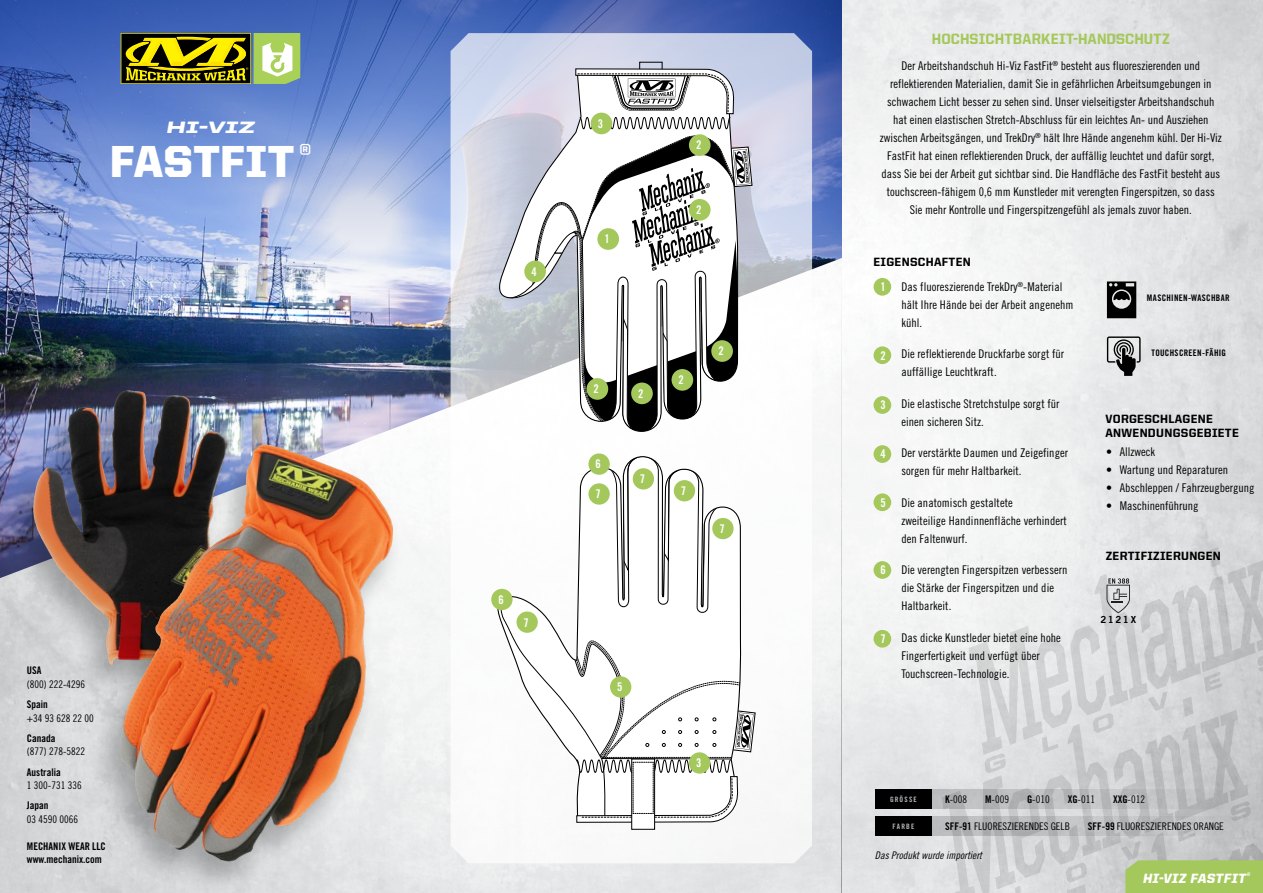
<style>
.page{position:relative;width:1263px;height:893px;background:#fff}
.page>*{position:absolute;margin:0;border:0;box-sizing:border-box;transform-origin:0 0}
.t1{font:900 45px "United Sans Reg";letter-spacing:.01em;color:#fff}
.t2{font:900 16.5px "United Italic Ext";color:#fff}
.t3{font:800 15px "United Sans Reg";letter-spacing:.015em;color:#a4c859;scale:.95 1}
.t4{font:900 13.5px "United Italic Reg";letter-spacing:.025em;color:#fff}
.t5{font:12px/18px "Trade Gothic LT Cond Eighteen";color:#000}
.t6{font:800 12px/14.4px "United Sans Reg";letter-spacing:.025em;color:#000}
.t7{font:12px "Trade Gothic LT Bold Cond Twenty";color:#fff}
.t8{font:10.5px "Trade Gothic LT Cond Eighteen";color:#000}
.t9{font:10.5px/13.5px "Trade Gothic LT Bold Cond Twenty";color:#000}
.t10{font:10.5px "Trade Gothic LT Cond Eighteen Obl";color:#000}
.t11{font:9.75px "Trade Gothic LT Bold Two";letter-spacing:.165em;color:#000}
.t12{font:9px "Trade Gothic LT Bold Cond Twenty";letter-spacing:.04em;color:#000}
.t13{font:7.35px "Trade Gothic LT Bold Cond Twenty";letter-spacing:.155em;color:#fff}
.s1{font-family:"Trade Gothic LT Bold Cond Twenty"}
</style>
<div class="page">
<img style="left:0;top:0;width:842px;height:258px">
<img style="left:0;top:258px;width:842px;height:635px">
<div style="left:0;top:385px;width:238px;height:317px;background:#000;opacity:.28"></div>
<img style="left:112px;top:390px;width:17px;height:50px">
<div style="left:86px;top:440px;width:319px;height:453px;background:#000;opacity:.28"></div>
<img style="left:177px;top:444px;width:85px;height:129px">
<svg style="left:121px;top:33px;width:179px;height:51px;background:#888a25"></svg>
<img style="left:842px;top:0;width:421px;height:893px">
<svg style="left:969px;top:547px;width:294px;height:208px;background:#dadbdc"></svg>
<svg style="left:942px;top:697px;width:306px;height:196px;background:#d2d4d5"></svg>
<svg style="left:1015px;top:801px;width:248px;height:92px;background:#bfc9ad"></svg>
<svg style="left:451px;top:33px;width:361px;height:830px"></svg>
<svg style="left:496px;top:449px;width:245px;height:380px"></svg>
<div style="left:632px;top:759px;width:23px;height:70px;background:#fff"></div>
<div style="left:631px;top:759px;width:24px;height:70px;border:1px solid #000"></div>
<svg style="left:497px;top:457px;width:259px;height:366px"></svg>
<div style="left:689px;top:752px;width:21px;height:22px;background:#a4c85b;border-radius:50%"></div>
<div style="left:610px;top:676px;width:21px;height:22px;background:#a4c85b;border-radius:50%"></div>
<div style="left:588px;top:453px;width:22px;height:22px;background:#a4c85b;border-radius:50%"></div>
<div style="left:491px;top:589px;width:22px;height:21px;background:#a4c85b;border-radius:50%"></div>
<div style="left:588px;top:483px;width:22px;height:22px;background:#a4c85b;border-radius:50%"></div>
<div style="left:633px;top:468px;width:21px;height:21px;background:#a4c85b;border-radius:50%"></div>
<div style="left:674px;top:480px;width:21px;height:21px;background:#a4c85b;border-radius:50%"></div>
<div style="left:712px;top:518px;width:22px;height:21px;background:#a4c85b;border-radius:50%"></div>
<div style="left:516px;top:611px;width:22px;height:22px;background:#a4c85b;border-radius:50%"></div>
<svg style="left:498px;top:58px;width:241px;height:380px;background:#cacfe2"></svg>
<svg style="left:499px;top:69px;width:254px;height:369px"></svg>
<div style="left:591px;top:113px;width:21px;height:21px;background:#a4c85b;border-radius:50%"></div>
<div style="left:689px;top:199px;width:21px;height:22px;background:#a4c85b;border-radius:50%"></div>
<div style="left:689px;top:134px;width:21px;height:22px;background:#a4c85b;border-radius:50%"></div>
<div style="left:524px;top:261px;width:22px;height:21px;background:#a4c85b;border-radius:50%"></div>
<div style="left:586px;top:378px;width:22px;height:22px;background:#a4c85b;border-radius:50%"></div>
<div style="left:631px;top:383px;width:22px;height:21px;background:#a4c85b;border-radius:50%"></div>
<div style="left:671px;top:369px;width:22px;height:22px;background:#a4c85b;border-radius:50%"></div>
<div style="left:711px;top:340px;width:22px;height:22px;background:#a4c85b;border-radius:50%"></div>
<div style="left:597px;top:228px;width:22px;height:22px;background:#a4c85b;border-radius:50%"></div>
<div style="left:873px;top:396px;width:18px;height:18px;background:#a4c85b;border-radius:50%"></div>
<div style="left:873px;top:445px;width:18px;height:18px;background:#a4c85b;border-radius:50%"></div>
<div style="left:873px;top:346px;width:18px;height:18px;background:#a4c85b;border-radius:50%"></div>
<div style="left:873px;top:278px;width:18px;height:18px;background:#a4c85b;border-radius:50%"></div>
<div style="left:873px;top:493px;width:18px;height:18px;background:#a4c85b;border-radius:50%"></div>
<div style="left:873px;top:561px;width:18px;height:18px;background:#a4c85b;border-radius:50%"></div>
<div style="left:873px;top:630px;width:18px;height:18px;background:#a4c85b;border-radius:50%"></div>
<svg style="left:1107px;top:281px;width:29px;height:37px"></svg>
<svg style="left:931px;top:789px;width:318px;height:20px;background:#b7b9bb"></svg>
<svg style="left:931px;top:816px;width:318px;height:20px;background:#b7b9bb"></svg>
<div style="left:875px;top:789px;width:56px;height:20px;background:#000"></div>
<div style="left:875px;top:816px;width:56px;height:20px;background:#000"></div>
<svg style="left:1107px;top:336px;width:33px;height:40px"></svg>
<svg style="left:1106px;top:578px;width:24px;height:35px"></svg>
<h2 class="t2" style="left:166px;top:117px;width:90px">HI-VIZ</h2>
<h1 class="t1" style="left:110px;top:137px;width:203px">FASTFIT <sup>®</sup></h1>
<p class="t9" style="left:27px;top:664px;width:16px">USA</p>
<p class="t8" style="left:27px;top:678px;width:60px">(800) 222-4296</p>
<p class="t9" style="left:27px;top:697px;width:22px">Spain</p>
<p class="t8" style="left:27px;top:712px;width:68px">+34 93 628 22 00</p>
<p class="t9" style="left:27px;top:731px;width:30px">Canada</p>
<p class="t8" style="left:27px;top:745px;width:60px">(877) 278-5822</p>
<p class="t9" style="left:27px;top:765px;width:35px">Australia</p>
<p class="t8" style="left:27px;top:779px;width:56px">1 300-731 336</p>
<p class="t9" style="left:27px;top:799px;width:23px">Japan</p>
<p class="t8" style="left:27px;top:813px;width:53px">03 4590 0066</p>
<p class="t9" style="left:27px;top:839px;width:80px">MECHANIX WEAR LLC www.mechanix.com</p>
<p class="t7" style="left:531px;top:264px;width:7px">4</p>
<p class="t7" style="left:498px;top:592px;width:7px">6</p>
<p class="t7" style="left:524px;top:615px;width:7px">7</p>
<p class="t7" style="left:598px;top:116px;width:7px">3</p>
<p class="t7" style="left:604px;top:232px;width:7px">1</p>
<p class="t7" style="left:696px;top:138px;width:7px">2</p>
<p class="t7" style="left:696px;top:203px;width:7px">2</p>
<p class="t7" style="left:594px;top:382px;width:7px">2</p>
<p class="t7" style="left:595px;top:457px;width:7px">6</p>
<p class="t7" style="left:595px;top:487px;width:7px">7</p>
<p class="t7" style="left:638px;top:386px;width:7px">2</p>
<p class="t7" style="left:640px;top:472px;width:7px">7</p>
<p class="t7" style="left:679px;top:373px;width:7px">2</p>
<p class="t7" style="left:718px;top:344px;width:7px">2</p>
<p class="t7" style="left:681px;top:483px;width:7px">7</p>
<p class="t7" style="left:719px;top:521px;width:7px">7</p>
<p class="t7" style="left:617px;top:680px;width:7px">5</p>
<p class="t7" style="left:696px;top:756px;width:7px">3</p>
<p class="t3" style="left:932px;top:31px;width:252px">HOCHSICHTBARKEIT-HANDSCHUTZ</p>
<p class="t5" style="left:880px;top:56px;width:343px;text-align:center">Der Arbeitshandschuh Hi-Viz FastFit<sup>®</sup> besteht aus fluoreszierenden und reflektierenden Materialien, damit Sie in gefährlichen Arbeitsumgebungen in schwachem Licht besser zu sehen sind. Unser vielseitigster Arbeitshandschuh hat einen elastischen Stretch-Abschluss für ein leichtes An- und Ausziehen zwischen Arbeitsgängen, und TrekDry<sup>®</sup> hält Ihre Hände angenehm kühl. Der Hi-Viz FastFit hat einen reflektierenden Druck, der auffällig leuchtet und dafür sorgt, dass Sie bei der Arbeit gut sichtbar sind. Die Handfläche des FastFit besteht aus touchscreen-fähigem 0,6 mm Kunstleder mit verengten Fingerspitzen, so dass Sie mehr Kontrolle und Fingerspitzengefühl als jemals zuvor haben.</p>
<p class="t6" style="left:873px;top:255px;width:99px">EIGENSCHAFTEN</p>
<p class="t7" style="left:880px;top:280px;width:7px">1</p>
<p class="t7" style="left:880px;top:348px;width:7px">2</p>
<p class="t7" style="left:880px;top:398px;width:7px">3</p>
<p class="t7" style="left:880px;top:447px;width:7px">4</p>
<p class="t7" style="left:880px;top:495px;width:7px">5</p>
<p class="t7" style="left:880px;top:563px;width:7px">6</p>
<p class="t7" style="left:880px;top:631px;width:7px">7</p>
<p class="t5" style="left:901px;top:277px;width:174px">Das fluoreszierende TrekDry<sup>®</sup>-Material hält Ihre Hände bei der Arbeit angenehm kühl.</p>
<p class="t5" style="left:901px;top:345px;width:164px">Die reflektierende Druckfarbe sorgt für auffällige Leuchtkraft.</p>
<p class="t5" style="left:901px;top:394px;width:160px">Die elastische Stretchstulpe sorgt für einen sicheren Sitz.</p>
<p class="t5" style="left:901px;top:444px;width:168px">Der verstärkte Daumen und Zeigefinger sorgen für mehr Haltbarkeit.</p>
<p class="t5" style="left:901px;top:493px;width:167px">Die anatomisch gestaltete<br>zweiteilige Handinnenfläche verhindert den Faltenwurf.</p>
<p class="t5" style="left:901px;top:561px;width:168px">Die verengten Fingerspitzen verbessern die Stärke der Fingerspitzen und die<br>Haltbarkeit.</p>
<p class="t5" style="left:901px;top:628px;width:161px">Das dicke Kunstleder bietet eine hohe<br>Fingerfertigkeit und verfügt über<br>Touchscreen-Technologie.</p>
<p class="t12" style="left:1147px;top:293px;width:84px">MASCHINEN-WASCHBAR</p>
<p class="t12" style="left:1151px;top:348px;width:76px">TOUCHSCREEN-FÄHIG</p>
<p class="t6" style="left:1105px;top:411px;width:135px">VORGESCHLAGENE<br>ANWENDUNGSGEBIETE</p>
<p class="t5" style="left:1106px;top:443px;width:50px">• Allzweck</p>
<p class="t5" style="left:1106px;top:461px;width:123px">• Wartung und Reparaturen</p>
<p class="t5" style="left:1106px;top:479px;width:150px">• Abschleppen / Fahrzeugbergung</p>
<p class="t5" style="left:1106px;top:497px;width:94px">• Maschinenführung</p>
<p class="t6" style="left:1106px;top:549px;width:117px">ZERTIFIZIERUNGEN</p>
<p class="t11" style="left:1100px;top:613px;width:37px">2121X</p>
<p class="t13" style="left:890px;top:795px;width:28px">GRÖSSE</p>
<p class="t13" style="left:892px;top:822px;width:23px">FARBE</p>
<p class="t8" style="left:945px;top:820px;width:126px"><span class="s1">SFF-91</span> FLUORESZIERENDES GELB</p>
<p class="t8" style="left:1088px;top:820px;width:137px"><span class="s1">SFF-99</span> FLUORESZIERENDES ORANGE</p>
<p class="t8" style="left:945px;top:793px;width:24px"><span class="s1">K</span>-008</p>
<p class="t8" style="left:985px;top:793px;width:25px"><span class="s1">M</span>-009</p>
<p class="t8" style="left:1027px;top:793px;width:24px"><span class="s1">G</span>-010</p>
<p class="t8" style="left:1068px;top:793px;width:29px"><span class="s1">XG</span>-011</p>
<p class="t8" style="left:1113px;top:793px;width:34px"><span class="s1">XXG</span>-012</p>
<p class="t10" style="left:875px;top:849px;width:109px">Das Produkt wurde importiert</p>
<p class="t4" style="left:1183px;top:871px;width:68px">ENGLISH <sup>®</sup></p>
<p class="t4" style="left:1143px;top:871px;width:104px">HI-VIZ FASTFIT</p>
</div>
